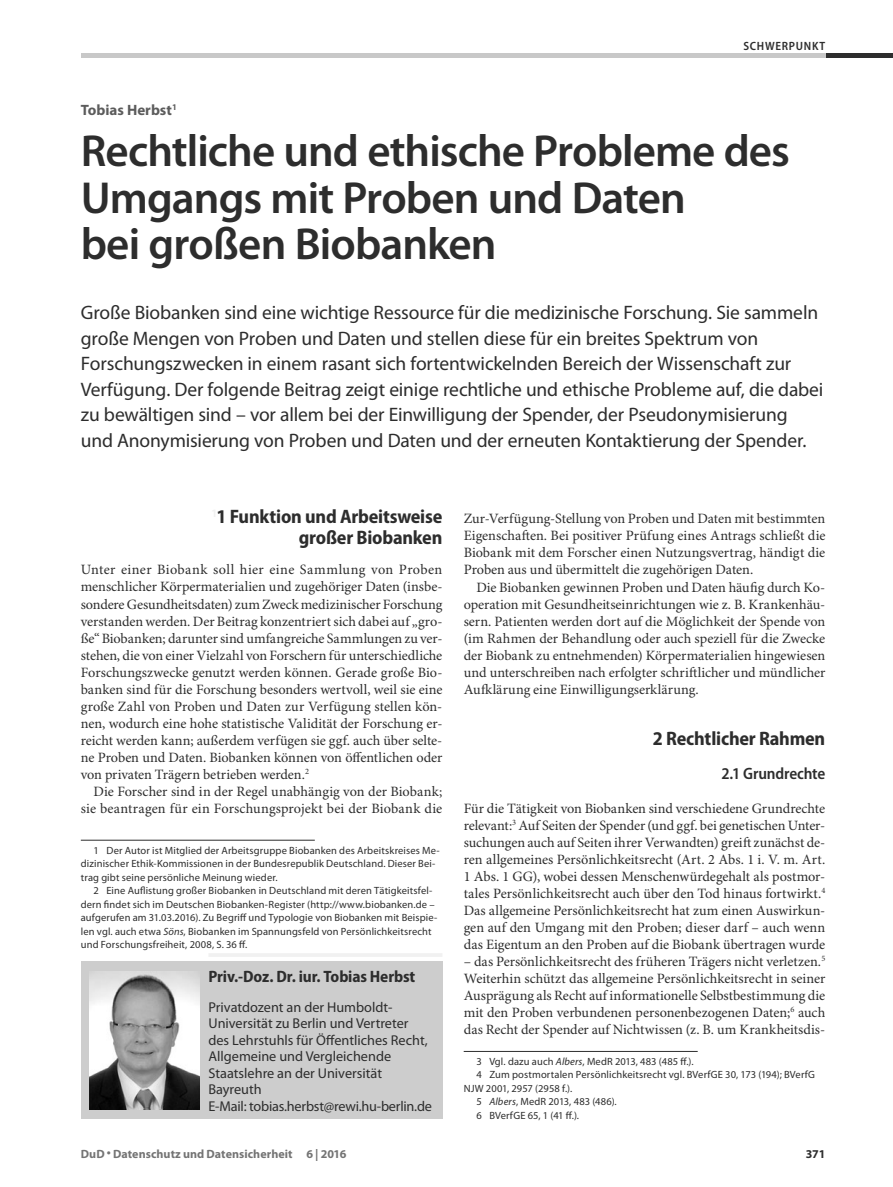
<style>
.page{position:relative;width:893px;height:1187px;background:#fff}
.page>*{position:absolute;margin:0;border:0;box-sizing:border-box;transform-origin:0 0}
.t1{font:600 45px/46.5px "Myriad Pro";letter-spacing:-.02em;color:#2d2d2d}
.t2{font:19.5px/25.5px "Myriad Pro";letter-spacing:-.005em;color:#2d2d2d}
.t3{font:700 semi-condensed 19.5px/21px "Myriad Pro";letter-spacing:-.01em;color:#2d2d2d;text-align:right}
.t4{font:700 semi-condensed 16.5px "Myriad Pro";letter-spacing:-.01em;color:#2d2d2d}
.t5{font:600 semi-condensed 16.5px "Myriad Pro";letter-spacing:-.01em;color:#2d2d2d}
.t6{font:700 15px "Myriad Pro";color:#5c5c5c}
.t7{font:14.25px/17px "Minion Pro";color:#2d2d2d;text-align:justify}
.t8{font:14.25px/16.5px "Myriad Pro";color:#2d2d2d}
.t9{font:700 12px "Myriad Pro";letter-spacing:.005em;color:#747474}
.t10{font:600 semi-condensed 12px "Myriad Pro";letter-spacing:.06em;color:#2d2d2d}
.t11{font:700 12px "Myriad Pro";color:#2d2d2d}
.t12{font:10.5px/13.5px "Myriad Pro";letter-spacing:.015em;color:#2d2d2d}
.s1{font-style:italic}
</style>
<div class="page">
<hr style="left:81px;top:839px;width:234px;height:1px;background:#2d2d2d">
<hr style="left:463px;top:1051px;width:234px;height:1px;background:#2d2d2d">
<div style="left:81px;top:961px;width:361px;height:157px;background:#cdcdcd"></div>
<hr style="left:208px;top:953px;width:234px;height:4px;background:#f1f1f1">
<img style="left:89px;top:971px;width:111px;height:138px">
<div style="left:825px;top:53px;width:67px;height:5px;background:#2d2d2d"></div>
<div style="left:81px;top:53px;width:744px;height:5px;background:#c8c8c8"></div>
<p class="t10" style="left:743px;top:41px;width:83px">SCHWERPUNKT</p>
<p class="t6" style="left:81px;top:104px;width:97px">Tobias Herbst<sup>1</sup></p>
<h1 class="t1" style="left:81px;top:131px;width:710px">Rechtliche und ethische Probleme des<br>Umgangs mit Proben und Daten<br>bei großen Biobanken</h1>
<p class="t2" style="left:81px;top:301px;width:744px">Große Biobanken sind eine wichtige Ressource für die medizinische Forschung. Sie sammeln große Mengen von Proben und Daten und stellen diese für ein breites Spektrum von Forschungszwecken in einem rasant sich fortentwickelnden Bereich der Wissenschaft zur Verfügung. Der folgende Beitrag zeigt einige rechtliche und ethische Probleme auf, die dabei zu bewältigen sind – vor allem bei der Einwilligung der Spender, der Pseudonymisierung und Anonymisierung von Proben und Daten und der erneuten Kontaktierung der Spender.</p>
<h2 class="t3" style="left:211px;top:507px;width:232px"><sup>1</sup>1 Funktion und Arbeitsweise großer Biobanken</h2>
<p class="t7" style="left:81px;top:562px;width:363px">Unter einer Biobank soll hier eine Sammlung von Proben menschlicher Körpermaterialien und zugehöriger Daten (insbe&shy;sondere Gesundheitsdaten) zum Zweck medizinischer Forschung verstanden werden. Der Beitrag konzentriert sich dabei auf „gro&shy;ße“ Biobanken; darunter sind umfangreiche Sammlungen zu ver&shy;stehen, die von einer Vielzahl von Forschern für unterschiedliche Forschungszwecke genutzt werden können. Gerade große Bio&shy;banken sind für die Forschung besonders wertvoll, weil sie eine große Zahl von Proben und Daten zur Verfügung stellen kön&shy;nen, wodurch eine hohe statistische Validität der Forschung er&shy;reicht werden kann; außerdem verfügen sie ggf. auch über selte&shy;ne Proben und Daten. Biobanken können von öffentlichen oder von privaten Trägern betrieben werden.<sup>2</sup></p>
<p class="t7" style="left:81px;top:783px;width:363px;text-align:right">Die Forscher sind in der Regel unabhängig von der Biobank; sie beantragen für ein Forschungsprojekt bei der Biobank die</p>
<p class="t12" style="left:81px;top:844px;width:360px;text-indent:13px">1 Der Autor ist Mitglied der Arbeitsgruppe Biobanken des Arbeitskreises Me&shy;dizinischer Ethik-Kommissionen in der Bundesrepublik Deutschland. Dieser Bei&shy;trag gibt seine persönliche Meinung wieder.</p>
<p class="t12" style="left:81px;top:884px;width:358px;text-indent:13px">2 Eine Auflistung großer Biobanken in Deutschland mit deren Tätigkeitsfel&shy;dern findet sich im Deutschen Biobanken-Register (http://www.biobanken.de – aufgerufen am 31.03.2016). Zu Begriff und Typologie von Biobanken mit Beispie&shy;len vgl. auch etwa <span class="s1">Söns</span>, Biobanken im Spannungsfeld von Persönlichkeitsrecht und Forschungsfreiheit, 2008, S. 36 ff.</p>
<p class="t4" style="left:208px;top:970px;width:208px">Priv.-Doz. Dr. iur. Tobias Herbst</p>
<p class="t8" style="left:208px;top:999px;width:225px">Privatdozent an der Humboldt-<br>Universität zu Berlin und Vertreter des Lehrstuhls für Öffentliches Recht,<br>Allgemeine und Vergleichende<br>Staatslehre an der Universität<br>Bayreuth<br>E-Mail: tobias.herbst@rewi.hu-berlin.de</p>
<p class="t7" style="left:463px;top:511px;width:363px">Zur-Verfügung-Stellung von Proben und Daten mit bestimmten Eigenschaften. Bei positiver Prüfung eines Antrags schließt die Biobank mit dem Forscher einen Nutzungsvertrag, händigt die Proben aus und übermittelt die zugehörigen Daten.</p>
<p class="t7" style="left:463px;top:579px;width:363px;text-indent:13px">Die Biobanken gewinnen Proben und Daten häufig durch Ko&shy;operation mit Gesundheitseinrichtungen wie z. B. Krankenhäu&shy;sern. Patienten werden dort auf die Möglichkeit der Spende von (im Rahmen der Behandlung oder auch speziell für die Zwecke der Biobank zu entnehmenden) Körpermaterialien hingewiesen und unterschreiben nach erfolgter schriftlicher und mündlicher Aufklärung eine Einwilligungserklärung.</p>
<h2 class="t3" style="left:653px;top:729px;width:174px">2 Rechtlicher Rahmen</h2>
<p class="t5" style="left:721px;top:767px;width:105px">2.1 Grundrechte</p>
<p class="t7" style="left:463px;top:801px;width:363px">Für die Tätigkeit von Biobanken sind verschiedene Grundrechte relevant:<sup>3</sup> Auf Seiten der Spender (und ggf. bei genetischen Unter&shy;suchungen auch auf Seiten ihrer Verwandten) greift zunächst de&shy;ren allgemeines Persönlichkeitsrecht (Art. 2 Abs. 1 i. V. m. Art.<br>1 Abs. 1 GG), wobei dessen Menschenwürdegehalt als postmor&shy;tales Persönlichkeitsrecht auch über den Tod hinaus fortwirkt.<sup>4<br></sup>Das allgemeine Persönlichkeitsrecht hat zum einen Auswirkun&shy;gen auf den Umgang mit den Proben; dieser darf – auch wenn das Eigentum an den Proben auf die Biobank übertragen wurde</p>
<p class="t7" style="left:463px;top:954px;width:363px">– das Persönlichkeitsrecht des früheren Trägers nicht verletzen.<sup>5<br></sup>Weiterhin schützt das allgemeine Persönlichkeitsrecht in seiner Ausprägung als Recht auf informationelle Selbstbestimmung die mit den Proben verbundenen personenbezogenen Daten;<sup>6</sup> auch das Recht der Spender auf Nichtwissen (z. B. um Krankheitsdis-</p>
<p class="t12" style="left:476px;top:1055px;width:219px">3 Vgl. dazu auch <span class="s1">Albers</span>, MedR 2013, 483 (485 ff.).</p>
<p class="t12" style="left:476px;top:1068px;width:340px">4 Zum postmortalen Persönlichkeitsrecht vgl. BVerfGE 30, 173 (194); BVerfG</p>
<p class="t12" style="left:463px;top:1082px;width:110px">NJW 2001, 2957 (2958 f.).</p>
<p class="t12" style="left:476px;top:1095px;width:142px">5 <span class="s1">Albers</span>, MedR 2013, 483 (486).</p>
<p class="t12" style="left:476px;top:1109px;width:104px">6 BVerfGE 65, 1 (41 ff.).</p>
<p class="t9" style="left:81px;top:1149px;width:267px">DuD • Datenschutz und Datensicherheit 6 | 2016</p>
<p class="t11" style="left:805px;top:1149px;width:21px">371</p>
</div>
